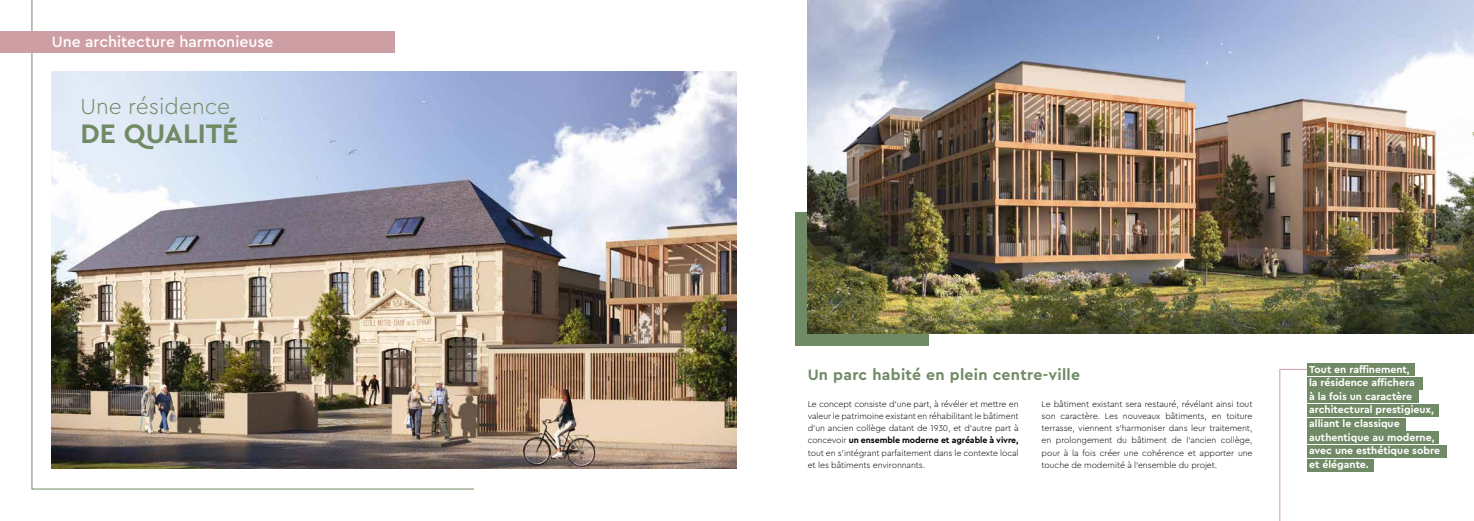
<style>
.page{position:relative;width:1474px;height:521px;background:#fff}
.page>*{position:absolute;margin:0;border:0;box-sizing:border-box;transform-origin:0 0}
.t1{font:700 28px "Cera Pro";color:#718a66}
.t2{font:300 22.75px "Cera Pro";color:#718a66}
.t3{font:700 15.75px "Cera Pro";letter-spacing:.02em;color:#718a66}
.t4{font:500 15.75px "Cera Pro";color:#fff}
.t5{font:700 10.5px/13.6px "Cera Pro";color:#fff}
.t6{font:300 8.75px/12.2px "Cera Pro";letter-spacing:-.01em;color:#000;text-align:justify}
.s1{font-weight:700}
</style>
<div class="page">
<div style="left:1306px;top:363px;width:108px;height:13px;background:#718a66"></div>
<div style="left:1306px;top:377px;width:116px;height:12px;background:#718a66"></div>
<div style="left:1306px;top:390px;width:112px;height:13px;background:#718a66"></div>
<div style="left:1306px;top:404px;width:132px;height:13px;background:#718a66"></div>
<div style="left:1306px;top:418px;width:99px;height:12px;background:#718a66"></div>
<div style="left:1306px;top:431px;width:132px;height:13px;background:#718a66"></div>
<div style="left:1306px;top:445px;width:140px;height:13px;background:#718a66"></div>
<div style="left:1306px;top:458px;width:67px;height:13px;background:#718a66"></div>
<div style="left:795px;top:212px;width:133px;height:133px;background:#718a66"></div>
<img style="left:807px;top:0;width:666px;height:334px">
<img style="left:475px;top:72px;width:262px;height:397px">
<img style="left:31px;top:0;width:444px;height:490px">
<div style="left:0;top:32px;width:394px;height:21px;background:#ce9ea5"></div>
<hr style="left:1279px;top:369px;width:1px;height:152px;background:#ce9ea5">
<svg style="left:1279px;top:369px;width:27px;height:1px"></svg>
<h3 class="t4" style="left:52px;top:32px;width:223px">Une architecture harmonieuse</h3>
<h2 class="t2" style="left:81px;top:91px;width:151px">Une résidence</h2>
<h1 class="t1" style="left:81px;top:115px;width:159px">DE QUALITÉ</h1>
<h3 class="t3" style="left:807px;top:364px;width:274px">Un parc habité en plein centre-ville</h3>
<p class="t6" style="left:807px;top:397px;width:212px">Le concept consiste d’une part, à révéler et mettre en valeur le patrimoine existant en réhabilitant le bâtiment d’un ancien collège datant de 1930, et d’autre part à concevoir <span class="s1">un ensemble moderne et agréable à vivre, </span>tout en s’intégrant parfaitement dans le contexte local et les bâtiments environnants.</p>
<p class="t6" style="left:1041px;top:397px;width:212px">Le bâtiment existant sera restauré, révélant ainsi tout son caractère. Les nouveaux bâtiments, en toiture terrasse, viennent s’harmoniser dans leur traitement, en prolongement du bâtiment de l’ancien collège, pour à la fois créer une cohérence et apporter une touche de modernité à l’ensemble du projet.</p>
<p class="t5" style="left:1309px;top:362px;width:132px">Tout en raffinement,<br>la résidence affichera<br>à la fois un caractère architectural prestigieux, alliant le classique authentique au moderne, avec une esthétique sobre et élégante.</p>
</div>
